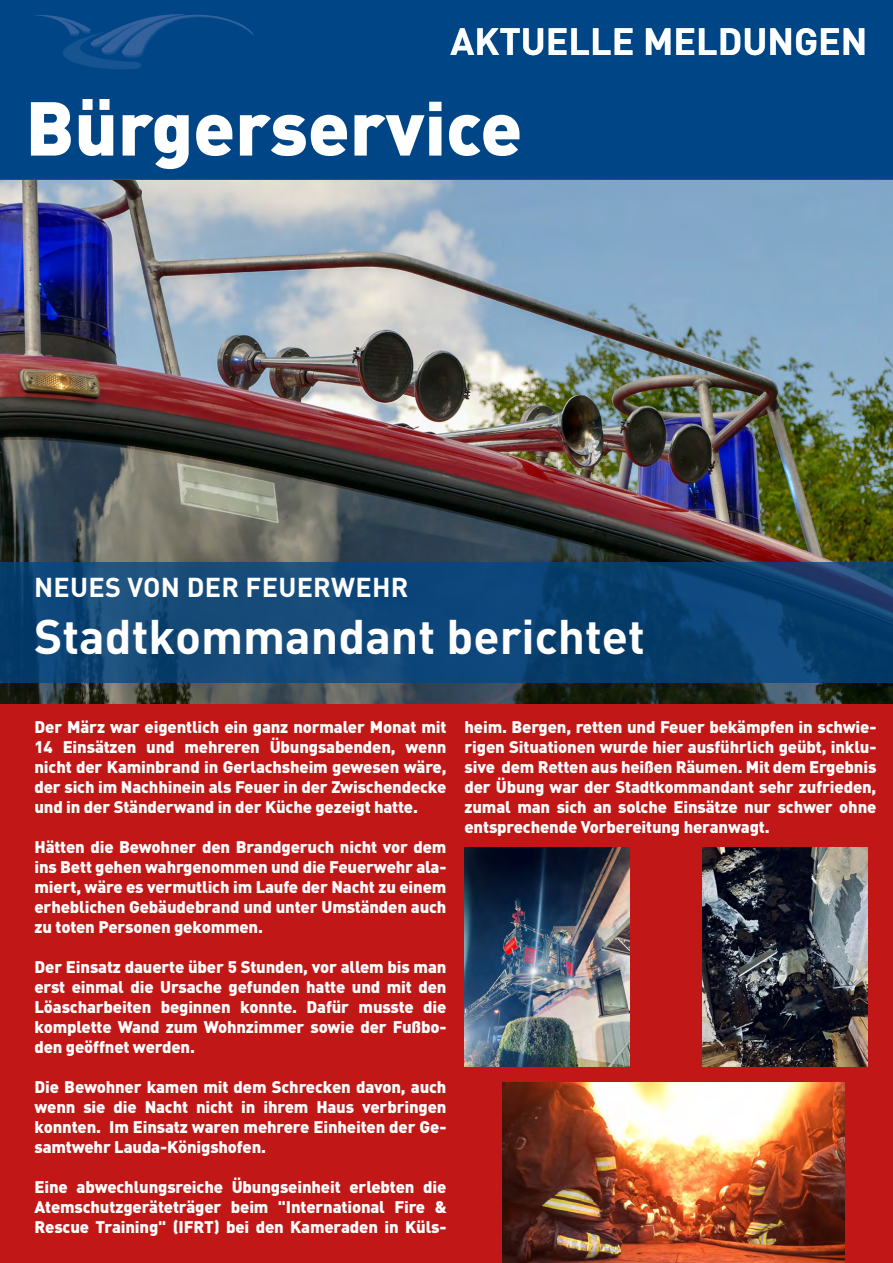
<style>
.page{position:relative;width:893px;height:1263px;background:#fff}
.page>*{position:absolute;margin:0;border:0;box-sizing:border-box;transform-origin:0 0}
.t1{font:900 75px "DIN Pro";color:#fff}
.t2{font:700 48px "DIN Pro";color:#fff}
.t3{font:700 37.5px "DIN Pro";color:#fff}
.t4{font:700 27px "DIN Pro";letter-spacing:.01em;color:#fff}
.t5{font:900 16.65px/20px "DIN Pro";letter-spacing:-.01em;color:#fff;text-align:justify}
</style>
<div class="page">
<div style="left:0;top:0;width:893px;height:180px;background:#004687"></div>
<div style="left:0;top:180px;width:893px;height:1083px;background:#c21717"></div>
<img style="left:0;top:180px;width:893px;height:524px">
<svg style="left:0;top:562px;width:893px;height:120px;background:#0e4474"></svg>
<svg style="left:35px;top:14px;width:219px;height:55px"></svg>
<img style="left:464px;top:847px;width:165px;height:220px">
<img style="left:703px;top:847px;width:164px;height:220px">
<img style="left:502px;top:1082px;width:342px;height:181px">
<h3 class="t3" style="left:451px;top:15px;width:418px">AKTUELLE MELDUNGEN</h3>
<h1 class="t1" style="left:26px;top:77px;width:498px">Bürgerservice</h1>
<h3 class="t4" style="left:34px;top:569px;width:376px">NEUES VON DER FEUERWEHR</h3>
<h2 class="t2" style="left:34px;top:604px;width:612px">Stadtkommandant berichtet</h2>
<p class="t5" style="left:35px;top:717px;width:413px">Der März war eigentlich ein ganz normaler Monat mit 14 Einsätzen und mehreren Übungsabenden, wenn nicht der Kaminbrand in Gerlachsheim gewesen wäre, der sich im Nachhinein als Feuer in der Zwischendecke und in der Ständerwand in der Küche gezeigt hatte.</p>
<p class="t5" style="left:35px;top:837px;width:413px">Hätten die Bewohner den Brandgeruch nicht vor dem ins Bett gehen wahrgenommen und die Feuerwehr ala&shy;miert, wäre es vermutlich im Laufe der Nacht zu einem erheblichen Gebäudebrand und unter Umständen auch zu toten Personen gekommen.</p>
<p class="t5" style="left:35px;top:956px;width:413px">Der Einsatz dauerte über 5 Stunden, vor allem bis man erst einmal die Ursache gefunden hatte und mit den Löascharbeiten beginnen konnte. Dafür musste die komplette Wand zum Wohnzimmer sowie der Fußbo&shy;den geöffnet werden.</p>
<p class="t5" style="left:35px;top:1076px;width:413px">Die Bewohner kamen mit dem Schrecken davon, auch wenn sie die Nacht nicht in ihrem Haus verbringen konnten. Im Einsatz waren mehrere Einheiten der Ge&shy;samtwehr Lauda-Königshofen.</p>
<p class="t5" style="left:35px;top:1176px;width:413px">Eine abwechlungsreiche Übungseinheit erlebten die Atemschutzgeräteträger beim "International Fire &amp; Rescue Training" (IFRT) bei den Kameraden in Küls-</p>
<p class="t5" style="left:464px;top:717px;width:413px">heim. Bergen, retten und Feuer bekämpfen in schwie&shy;rigen Situationen wurde hier ausführlich geübt, inklu&shy;sive dem Retten aus heißen Räumen. Mit dem Ergebnis der Übung war der Stadtkommandant sehr zufrieden, zumal man sich an solche Einsätze nur schwer ohne entsprechende Vorbereitung heranwagt.</p>
</div>
